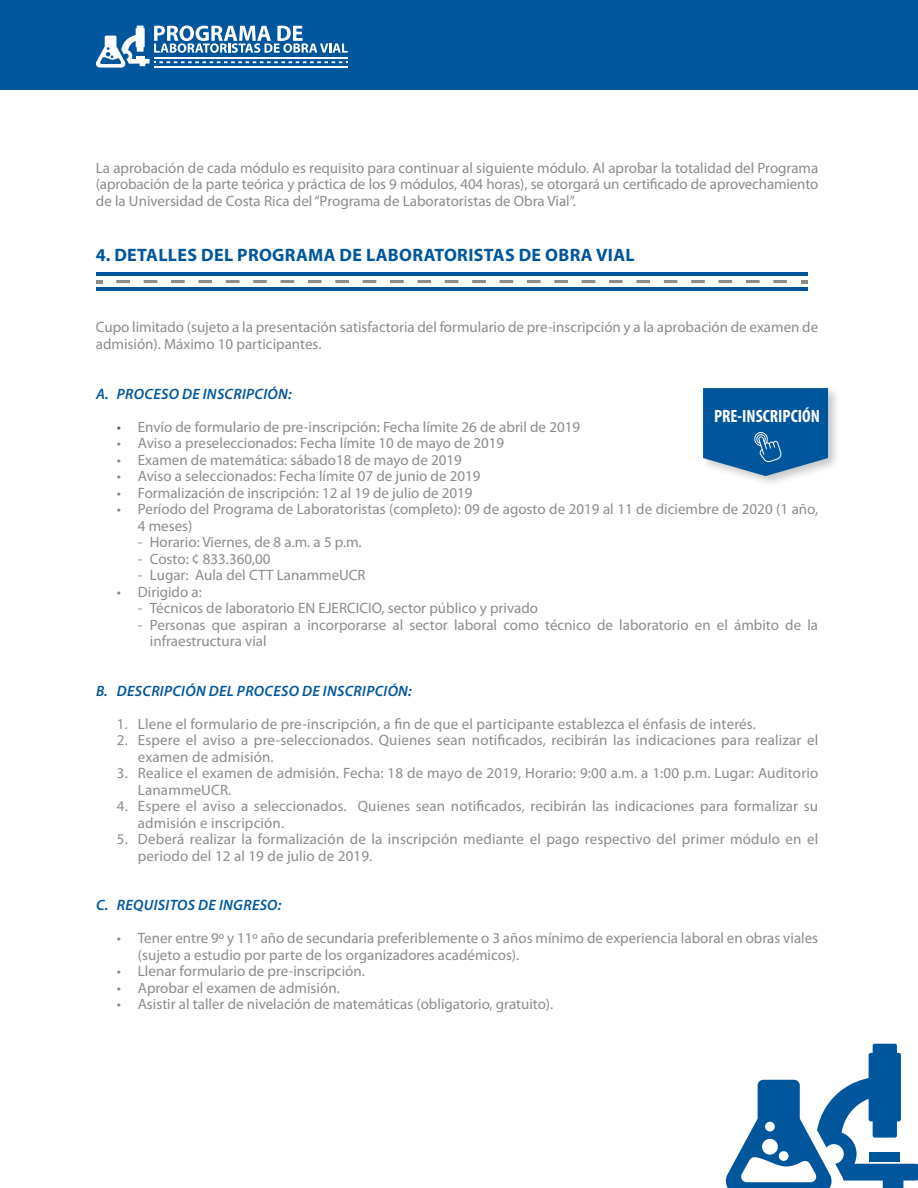
<style>
.page{position:relative;width:918px;height:1188px;background:#fff}
.page>*{position:absolute;margin:0;border:0;box-sizing:border-box;transform-origin:0 0}
.t1{font:700 18px "Myriad Pro";letter-spacing:.02em;color:#00569d}
.t2{font:700 condensed 17.85px "Myriad Pro";color:#fff}
.t3{font:15px/16.5px "Myriad Pro";color:#8c8c8b}
.t4{font:italic 600 15px "Myriad Pro";letter-spacing:.02em;color:#00569d}
.s1{color:#666665}
</style>
<div class="page">
<div style="left:0;top:0;width:918px;height:89px;background:#00569d"></div>
<svg style="left:96px;top:26px;width:252px;height:42px"></svg>
<svg style="left:725px;top:1044px;width:193px;height:144px"></svg>
<div style="left:699px;top:384px;width:141px;height:104px;background:#000;opacity:.22"></div>
<hr style="left:96px;top:272px;width:711px;height:3px;background:#00569d">
<svg style="left:96px;top:280px;width:7px;height:3px"></svg>
<hr style="left:773px;top:280px;width:14px;height:3px;background:#8c8c8b">
<hr style="left:746px;top:280px;width:14px;height:3px;background:#8c8c8b">
<svg style="left:719px;top:280px;width:13px;height:3px"></svg>
<hr style="left:691px;top:280px;width:14px;height:3px;background:#8c8c8b">
<svg style="left:664px;top:280px;width:13px;height:3px"></svg>
<hr style="left:636px;top:280px;width:14px;height:3px;background:#8c8c8b">
<hr style="left:609px;top:280px;width:14px;height:3px;background:#8c8c8b">
<svg style="left:582px;top:280px;width:13px;height:3px"></svg>
<hr style="left:554px;top:280px;width:14px;height:3px;background:#8c8c8b">
<hr style="left:527px;top:280px;width:14px;height:3px;background:#8c8c8b">
<svg style="left:500px;top:280px;width:13px;height:3px"></svg>
<hr style="left:472px;top:280px;width:14px;height:3px;background:#8c8c8b">
<svg style="left:445px;top:280px;width:13px;height:3px"></svg>
<hr style="left:417px;top:280px;width:14px;height:3px;background:#8c8c8b">
<hr style="left:390px;top:280px;width:14px;height:3px;background:#8c8c8b">
<svg style="left:363px;top:280px;width:13px;height:3px"></svg>
<hr style="left:335px;top:280px;width:14px;height:3px;background:#8c8c8b">
<hr style="left:308px;top:280px;width:14px;height:3px;background:#8c8c8b">
<svg style="left:281px;top:280px;width:13px;height:3px"></svg>
<hr style="left:253px;top:280px;width:14px;height:3px;background:#8c8c8b">
<svg style="left:226px;top:280px;width:13px;height:3px"></svg>
<hr style="left:198px;top:280px;width:14px;height:3px;background:#8c8c8b">
<hr style="left:171px;top:280px;width:14px;height:3px;background:#8c8c8b">
<svg style="left:144px;top:280px;width:13px;height:3px"></svg>
<hr style="left:116px;top:280px;width:14px;height:3px;background:#8c8c8b">
<svg style="left:801px;top:280px;width:6px;height:3px"></svg>
<hr style="left:96px;top:288px;width:711px;height:3px;background:#00569d">
<svg style="left:703px;top:388px;width:125px;height:88px;background:#1b67a6"></svg>
<p class="t3" style="left:96px;top:159px;width:724px;text-align:justify">La aprobación de cada módulo es requisito para continuar al siguiente módulo. Al aprobar la totalidad del Programa (aprobación de la parte teórica y práctica de los 9 módulos, 404 horas), se otorgará un certificado de aprovechamiento de la Universidad de Costa Rica del “Programa de Laboratoristas de Obra Vial”.</p>
<p class="t1" style="left:96px;top:243px;width:540px">4. DETALLES DEL PROGRAMA DE LABORATORISTAS DE OBRA VIAL</p>
<p class="t3" style="left:96px;top:319px;width:724px">Cupo limitado (sujeto a la presentación satisfactoria del formulario de pre-inscripción y a la aprobación de examen de admisión). Máximo 10 participantes.</p>
<p class="t4" style="left:96px;top:384px;width:197px">A. PROCESO DE INSCRIPCIÓN:</p>
<p class="t3" style="left:117px;top:418px;width:465px"><span class="s1">•</span> Envío de formulario de pre-inscripción: Fecha límite 26 de abril de 2019</p>
<p class="t3" style="left:117px;top:435px;width:389px">• Aviso a preseleccionados: Fecha límite 10 de mayo de 2019</p>
<p class="t3" style="left:117px;top:451px;width:346px">• Examen de matemática: sábado18 de mayo de 2019</p>
<p class="t3" style="left:117px;top:468px;width:365px">• Aviso a seleccionados: Fecha límite 07 de junio de 2019</p>
<p class="t3" style="left:117px;top:484px;width:357px">• Formalización de inscripción: 12 al 19 de julio de 2019</p>
<p class="t3" style="left:138px;top:501px;width:682px;text-indent:-21px">• Período del Programa de Laboratoristas (completo): 09 de agosto de 2019 al 11 de diciembre de 2020 (1 año,<br>4 meses)</p>
<p class="t3" style="left:138px;top:534px;width:225px">- Horario: Viernes, de 8 a.m. a 5 p.m.</p>
<p class="t3" style="left:138px;top:550px;width:134px">- Costo: ¢ 833.360,00</p>
<p class="t3" style="left:138px;top:567px;width:229px">- Lugar: Aula del CTT LanammeUCR</p>
<p class="t3" style="left:117px;top:583px;width:86px">• Dirigido a:</p>
<p class="t3" style="left:138px;top:600px;width:402px">- Técnicos de laboratorio EN EJERCICIO, sector público y privado</p>
<p class="t3" style="left:150px;top:616px;width:670px;text-indent:-12px">- Personas que aspiran a incorporarse al sector laboral como técnico de laboratorio en el ámbito de la infraestructura vial</p>
<p class="t4" style="left:96px;top:681px;width:317px">B. DESCRIPCIÓN DEL PROCESO DE INSCRIPCIÓN:</p>
<p class="t3" style="left:117px;top:715px;width:641px">1. Llene el formulario de pre-inscripción, a fin de que el participante establezca el énfasis de interés.</p>
<p class="t3" style="left:138px;top:732px;width:682px;text-indent:-21px">2. Espere el aviso a pre-seleccionados. Quienes sean notificados, recibirán las indicaciones para realizar el examen de admisión.</p>
<p class="t3" style="left:138px;top:765px;width:682px;text-indent:-21px">3. Realice el examen de admisión. Fecha: 18 de mayo de 2019, Horario: 9:00 a.m. a 1:00 p.m. Lugar: Auditorio<br>LanammeUCR.</p>
<p class="t3" style="left:138px;top:798px;width:682px;text-indent:-21px">4. Espere el aviso a seleccionados. Quienes sean notificados, recibirán las indicaciones para formalizar su admisión e inscripción.</p>
<p class="t3" style="left:138px;top:831px;width:682px;text-indent:-21px">5. Deberá realizar la formalización de la inscripción mediante el pago respectivo del primer módulo en el periodo del 12 al 19 de julio de 2019.</p>
<p class="t4" style="left:96px;top:896px;width:187px">C. REQUISITOS DE INGRESO:</p>
<p class="t3" style="left:138px;top:930px;width:682px;text-indent:-21px">• Tener entre 9º y 11º año de secundaria preferiblemente o 3 años mínimo de experiencia laboral en obras viales (sujeto a estudio por parte de los organizadores académicos).</p>
<p class="t3" style="left:117px;top:963px;width:249px">• Llenar formulario de pre-inscripción.</p>
<p class="t3" style="left:117px;top:979px;width:224px">• Aprobar el examen de admisión.</p>
<p class="t3" style="left:117px;top:996px;width:438px">• Asistir al taller de nivelación de matemáticas (obligatorio, gratuito).</p>
<p class="t2" style="left:714px;top:405px;width:107px">PRE-INSCRIPCIÓN</p>
</div>
